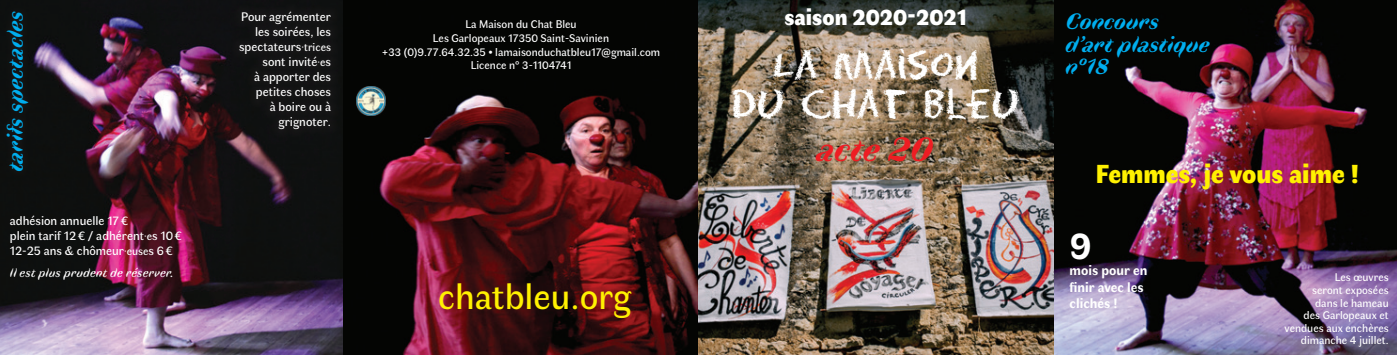
<style>
.page{position:relative;width:1397px;height:355px;background:#fff}
.page>*{position:absolute;margin:0;border:0;box-sizing:border-box;transform-origin:0 0}
.t1{font:37.5px/38.8px "Eraser";color:#fff;text-align:center}
.t2{font:700 37.5px "Faune Text";color:#fff}
.t3{font:36.25px "Faune Text";color:#fff101}
.t4{font:italic 700 35px "Faune Display";color:#ee1d23}
.t5{font:900 26.25px "Faune Display";color:#fff101}
.t6{font:italic 700 22.5px/22.5px "Faune Display";color:#00aeef}
.t7{font:900 22.5px "Faune Display";color:#fff}
.t8{font:700 13.75px/16.5px "Faune Text";color:#fff}
.t9{font:12.5px/15px "Faune Text";color:#fff}
.t10{font:italic 12.5px "Faune Text";color:#fff}
.t11{font:11.25px/12.5px "Faune Text";color:#fff;text-align:center}
.s1{font-size:11.25px}
</style>
<div class="page">
<img style="left:0;top:0;width:1396px;height:354px">
<img style="left:364px;top:118px;width:322px;height:90px">
<div style="left:0;top:4px;width:35px;height:174px;background:#0f1110"></div>
<div style="left:231px;top:2px;width:108px;height:135px;background:#141414"></div>
<img style="left:357px;top:87px;width:28px;height:28px">
<h3 class="t6" style="left:3px;top:171px;width:163px;rotate:-90deg">tarifs spectacles</h3>
<p class="t9" style="left:10px;top:212px;width:173px">adhésion annuelle 17€<br>plein tarif 12€ / adhérent<span class="s1">·e</span>s 10€<br>12-25 ans &amp; chômeur<span class="s1">·euse</span>s 6€</p>
<p class="t10" style="left:10px;top:264px;width:166px">Il est plus prudent de réserver.</p>
<p class="t9" style="left:239px;top:8px;width:93px;text-align:right">Pour agrémenter les soirées, les spectateurs<span class="s1">·trices </span>sont invité<span class="s1">·e</span>s<br>à apporter des petites choses<br>à boire ou à grignoter.</p>
<p class="t11" style="left:382px;top:17px;width:280px;line-height:13.5px">La Maison du Chat Bleu<br>Les Garlopeaux 17350 Saint-Savinien<br>+33 (0)9.77.64.32.35 • lamaisonduchatbleu17@gmail.com Licence n° 3-1104741</p>
<h2 class="t3" style="left:438px;top:272px;width:195px">chatbleu.org</h2>
<p class="t7" style="left:784px;top:1px;width:184px">saison 2020-2021</p>
<h1 class="t1" style="left:731px;top:46px;width:291px">LA MAISON<br>DU CHAT BLEU</h1>
<p class="t4" style="left:817px;top:124px;width:118px">acte 20</p>
<h3 class="t6" style="left:1065px;top:9px;width:146px">Concours d’art plastique n°18</h3>
<p class="t5" style="left:1095px;top:154px;width:265px">Femmes, je vous aime !</p>
<h1 class="t2" style="left:1069px;top:219px;width:23px">9</h1>
<p class="t8" style="left:1069px;top:261px;width:79px">mois pour en finir avec les clichés !</p>
<p class="t11" style="left:1284px;top:271px;width:106px;text-align:right">Les œuvres<br>seront exposées<br>dans le hameau<br>des Garlopeaux et vendues aux enchères dimanche 4 juillet.</p>
</div>
